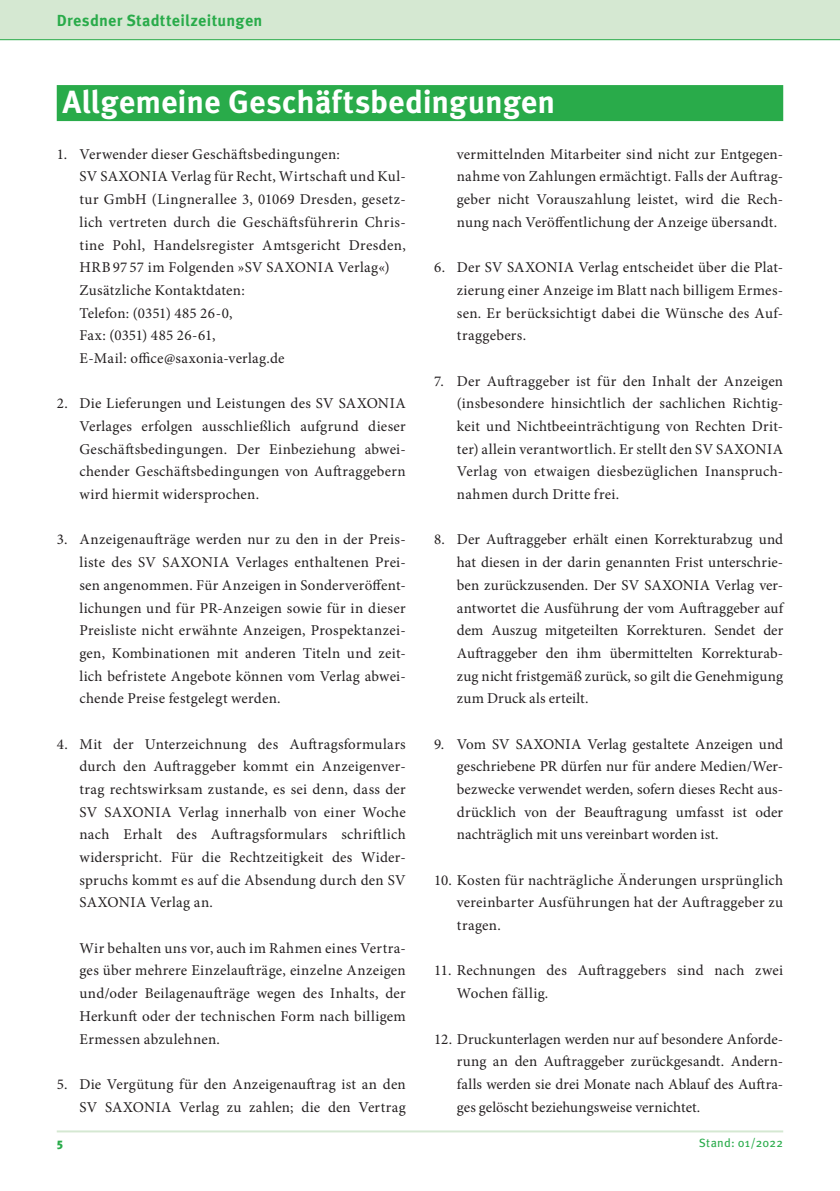
<style>
.page{position:relative;width:840px;height:1191px;background:#fff}
.page>*{position:absolute;margin:0;border:0;box-sizing:border-box;transform-origin:0 0}
.Überschrift_I{font:700 32px "Meta Pro";color:#fff}
.t1{font:700 16px "Meta Pro";letter-spacing:.015em;color:#29ab4a}
.Impressum{font:15px/22.6px "Minion Pro";letter-spacing:.015em;color:#231f20;text-align:justify}
.t2{font:12px "Meta Pro";letter-spacing:.025em;color:#29ab4a}
.t3{font:900 12px "Meta Pro";color:#29ab4a}
</style>
<div class="page">
<div style="left:0;top:0;width:839px;height:40px;background:#d5e8d2"></div>
<hr style="left:0;top:39px;width:839px;height:1px;background:#29ab4a">
<hr style="left:57px;top:1130px;width:725px;height:2px;background:#d5e8d2">
<div style="left:57px;top:85px;width:725px;height:36px;background:#29ab4a"></div>
<p class="t1" style="left:57px;top:10px;width:207px">Dresdner Stadtteilzeitungen</p>
<p class="Überschrift_I" style="left:62px;top:82px;width:494px">Allgemeine Geschäftsbedingungen</p>
<p class="Impressum" style="left:57px;top:143px;width:284px">1. Verwender dieser Geschäftsbedingungen:</p>
<p class="Impressum" style="left:79px;top:165px;width:327px">SV SAXONIA Verlag für Recht, Wirtschaft und Kul&shy;tur GmbH (Lingnerallee 3, 01069 Dresden, gesetz&shy;lich vertreten durch die Geschäftsführerin Chris&shy;tine Pohl, Handelsregister Amtsgericht Dresden, HRB97 57 im Folgenden »SV SAXONIA Verlag«)</p>
<p class="Impressum" style="left:79px;top:279px;width:206px;text-align:left">Zusätzliche Kontaktdaten:<br>Telefon: (0351) 485 26-0,<br>Fax: (0351) 485 26-61,<br>E-Mail: office@saxonia-verlag.de</p>
<p class="Impressum" style="left:79px;top:392px;width:327px;text-indent:-23px">2. Die Lieferungen und Leistungen des SV SAXONIA Verlages erfolgen ausschließlich aufgrund dieser Geschäftsbedingungen. Der Einbeziehung abwei&shy;chender Geschäftsbedingungen von Auftraggebern wird hiermit widersprochen.</p>
<p class="Impressum" style="left:79px;top:528px;width:327px;text-indent:-23px">3. Anzeigenaufträge werden nur zu den in der Preis&shy;liste des SV SAXONIA Verlages enthaltenen Prei&shy;sen angenommen. Für Anzeigen in Sonderveröffent&shy;lichungen und für PR-Anzeigen sowie für in dieser Preisliste nicht erwähnte Anzeigen, Prospektanzei&shy;gen, Kombinationen mit anderen Titeln und zeit&shy;lich befristete Angebote können vom Verlag abwei&shy;chende Preise festgelegt werden.</p>
<p class="Impressum" style="left:79px;top:732px;width:328px;text-indent:-23px">4. Mit der Unterzeichnung des Auftragsformulars durch den Auftraggeber kommt ein Anzeigenver&shy;trag rechtswirksam zustande, es sei denn, dass der SV SAXONIA Verlag innerhalb von einer Woche nach Erhalt des Auftragsformulars schriftlich widerspricht. Für die Rechtzeitigkeit des Wider&shy;spruchs kommt es auf die Absendung durch den SV SAXONIA Verlag an.</p>
<p class="Impressum" style="left:79px;top:936px;width:327px">Wir behalten uns vor, auch im Rahmen eines Vertra&shy;ges über mehrere Einzelaufträge, einzelne Anzeigen und/oder Beilagenaufträge wegen des Inhalts, der Herkunft oder der technischen Form nach billigem Ermessen abzulehnen.</p>
<p class="Impressum" style="left:57px;top:1072px;width:350px;text-align:right">5. Die Vergütung für den Anzeigenauftrag ist an den<br>SV SAXONIA Verlag zu zahlen; die den Vertrag</p>
<p class="Impressum" style="left:456px;top:143px;width:327px">vermittelnden Mitarbeiter sind nicht zur Entgegen&shy;nahme von Zahlungen ermächtigt. Falls der Auftrag&shy;geber nicht Vorauszahlung leistet, wird die Rech&shy;nung nach Veröffentlichung der Anzeige übersandt.</p>
<p class="Impressum" style="left:456px;top:256px;width:327px;text-indent:-23px">6. Der SV SAXONIA Verlag entscheidet über die Plat&shy;zierung einer Anzeige im Blatt nach billigem Ermes&shy;sen. Er berücksichtigt dabei die Wünsche des Auf&shy;traggebers.</p>
<p class="Impressum" style="left:456px;top:369px;width:327px;text-indent:-23px">7. Der Auftraggeber ist für den Inhalt der Anzeigen (insbesondere hinsichtlich der sachlichen Richtig&shy;keit und Nichtbeeinträchtigung von Rechten Drit&shy;ter) allein verantwortlich. Er stellt den SV SAXONIA Verlag von etwaigen diesbezüglichen Inanspruch&shy;nahmen durch Dritte frei.</p>
<p class="Impressum" style="left:456px;top:528px;width:328px;text-indent:-23px">8. Der Auftraggeber erhält einen Korrekturabzug und hat diesen in der darin genannten Frist unterschrie&shy;ben zurückzusenden. Der SV SAXONIA Verlag ver&shy;antwortet die Ausführung der vom Auftraggeber auf dem Auszug mitgeteilten Korrekturen. Sendet der Auftraggeber den ihm übermittelten Korrekturab&shy;zug nicht fristgemäß zurück, so gilt die Genehmigung zum Druck als erteilt.</p>
<p class="Impressum" style="left:456px;top:732px;width:327px;text-indent:-23px">9. Vom SV SAXONIA Verlag gestaltete Anzeigen und geschriebene PR dürfen nur für andere Medien/Wer&shy;bezwecke verwendet werden, sofern dieses Recht aus&shy;drücklich von der Beauftragung umfasst ist oder nachträglich mit uns vereinbart worden ist.</p>
<p class="Impressum" style="left:456px;top:868px;width:327px;text-indent:-23px">10. Kosten für nachträgliche Änderungen ursprünglich vereinbarter Ausführungen hat der Auftraggeber zu tragen.</p>
<p class="Impressum" style="left:456px;top:959px;width:327px;text-indent:-23px">11. Rechnungen des Auftraggebers sind nach zwei<br>Wochen fällig.</p>
<p class="Impressum" style="left:456px;top:1027px;width:327px;text-indent:-23px">12. Druckunterlagen werden nur auf besondere Anforde&shy;rung an den Auftraggeber zurückgesandt. Andern&shy;falls werden sie drei Monate nach Ablauf des Auftra&shy;ges gelöscht beziehungsweise vernichtet.</p>
<p class="t3" style="left:57px;top:1135px;width:8px">5</p>
<p class="t2" style="left:698px;top:1135px;width:86px">Stand: 01/2022</p>
</div>
